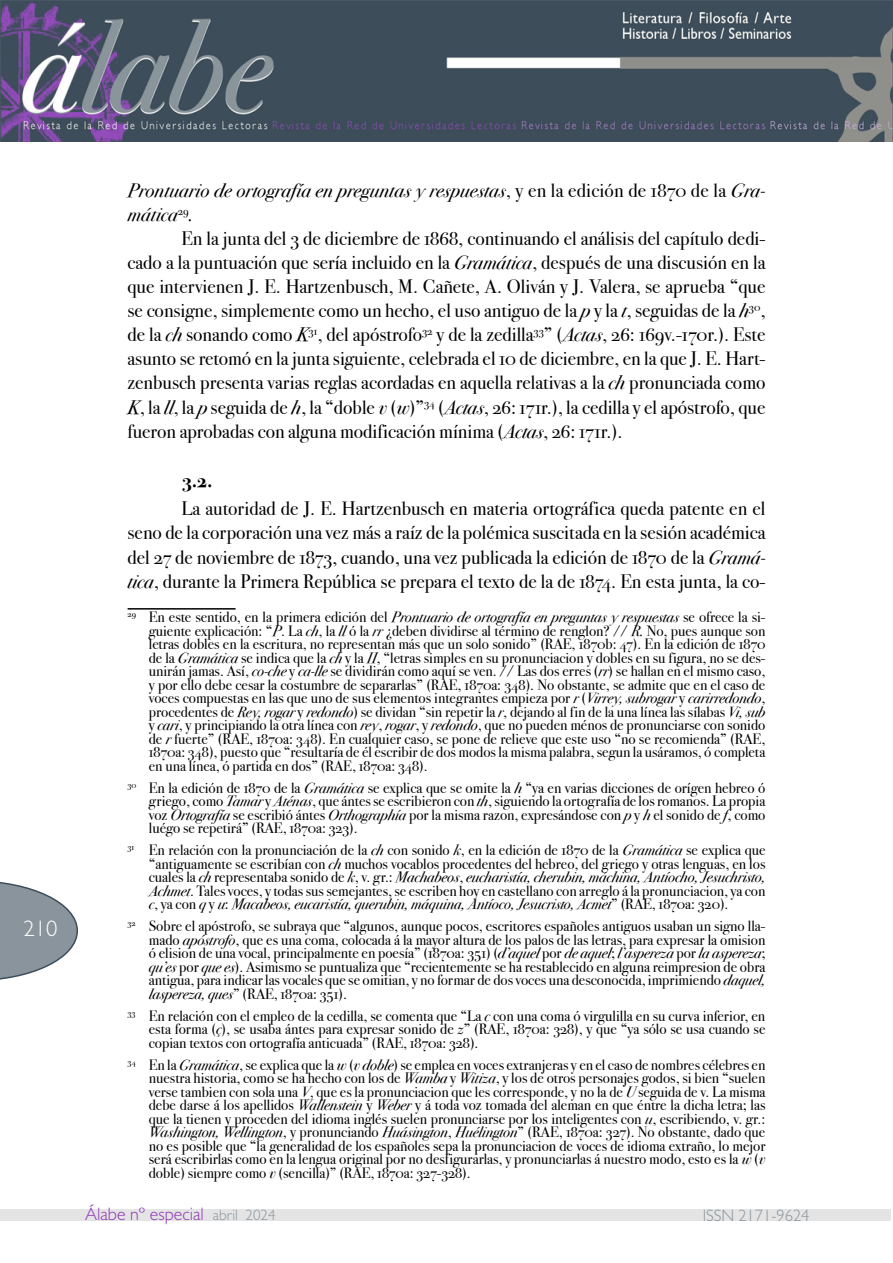
<style>
.page{position:relative;width:893px;height:1263px;background:#fff}
.page>*{position:absolute;margin:0;border:0;box-sizing:border-box;transform-origin:0 0}
.t1{font:300 22.5px "Gill Sans";color:#fff}
.t2{font:19.5px/24px "Bodoni Svty Two OSITCTT Book";color:#000;text-align:justify}
.t3{font:19.5px/24px "Bodoni Svty Two OSITCTT Book It";letter-spacing:.01em;color:#000}
.t4{font:19.5px "Bodoni Svty Two OSITCTT Bold";color:#000}
.t5{font:300 18px "Gill Sans";color:#9038b7}
.t6{font:300 16.5px "Gill Sans";color:#8b959c}
.t7{font:15px/13.5px "Bodoni Svty Two OSITCTT Book";color:#000;text-align:justify}
.t8{font:15px "Bodoni Svty Two OSITCTT Book It";color:#000}
.s1{font-family:"Bodoni Svty Two OSITCTT Book"}
.s2{font-family:"Bodoni Svty Two OSITCTT Book It"}
.s3{font-size:15px;color:#8b959c}
</style>
<div class="page">
<svg style="left:0;top:882px;width:78px;height:98px"></svg>
<img style="left:0;top:0;width:893px;height:141px">
<div style="left:0;top:1210px;width:891px;height:11px;background:#e4e4e4"></div>
<hr style="left:128px;top:608px;width:108px;height:2px;background:#000">
<h1 class="t1" style="left:24px;top:915px;width:35px">210</h1>
<h2 class="t3" style="left:128px;top:179px;width:639px">Prontuario de ortografía en preguntas y respuestas<span class="s1">, y en la edición de 1870 de la</span> Gra&shy;mática<sup>29</sup>.</h2>
<p class="t2" style="left:128px;top:227px;width:639px;text-indent:54px">En la junta del 3 de diciembre de 1868, continuando el análisis del capítulo dedi&shy;cado a la puntuación que sería incluido en la <span class="s2">Gramática</span>, después de una discusión en la que intervienen J. E. Hartzenbusch, M. Cañete, A. Oliván y J. Valera, se aprueba “que se consigne, simplemente como un hecho, el uso antiguo de la <span class="s2">p</span> y la <span class="s2">t</span>, seguidas de la <span class="s2">h</span><sup>30</sup>, de la <span class="s2">ch</span> sonando como <span class="s2">K</span><sup>31</sup>, del apóstrofo<sup>32</sup> y de la zedilla<sup>33</sup>” (<span class="s2">Actas</span>, 26: 169v.-170r.). Este asunto se retomó en la junta siguiente, celebrada el 10 de diciembre, en la que J. E. Hart&shy;zenbusch presenta varias reglas acordadas en aquella relativas a la <span class="s2">ch</span> pronunciada como <span class="s2">K</span>, la <span class="s2">ll</span>, la <span class="s2">p</span> seguida de <span class="s2">h</span>, la “doble <span class="s2">v</span> (<span class="s2">w</span>)”<sup>34</sup> (<span class="s2">Actas</span>, 26: 171r.), la cedilla y el apóstrofo, que fueron aprobadas con alguna modificación mínima (<span class="s2">Actas</span>, 26: 171r.).</p>
<h2 class="t4" style="left:183px;top:469px;width:31px">3.2.</h2>
<p class="t2" style="left:128px;top:497px;width:639px;text-indent:54px">La autoridad de J. E. Hartzenbusch en materia ortográfica queda patente en el seno de la corporación una vez más a raíz de la polémica suscitada en la sesión académica del 27 de noviembre de 1873, cuando, una vez publicada la edición de 1870 de la <span class="s2">Gramá&shy;tica</span>, durante la Primera República se prepara el texto de la de 1874. En esta junta, la co-</p>
<p class="t7" style="left:149px;top:611px;width:618px;text-indent:-21px"><sup>29</sup> En este sentido, en la primera edición del <span class="s2">Prontuario de ortografía en preguntas y respuestas</span> se ofrece la si&shy;guiente explicación: “<span class="s2">P</span>. La <span class="s2">ch</span>, la <span class="s2">ll</span> ó la <span class="s2">rr</span> ¿deben dividirse al término de renglon? // <span class="s2">R.</span> No, pues aunque son letras dobles en la escritura, no representan más que un solo sonido” (RAE, 1870b: 47). En la edición de 1870 de la <span class="s2">Gramática</span> se indica que la <span class="s2">ch</span> y la <span class="s2">II</span>, “letras simples en su pronunciacion y dobles en su figura, no se des&shy;unirán jamas. Así, <span class="s2">co-che</span> y <span class="s2">ca-lle</span> se dividirán como aquí se ven. // Las dos erres (<span class="s2">rr</span>) se hallan en el mismo caso, y por ello debe cesar la costumbre de separarlas” (RAE, 1870a: 348). No obstante, se admite que en el caso de voces compuestas en las que uno de sus elementos integrantes empieza por <span class="s2">r</span> (<span class="s2">Virrey, subrogar</span> y <span class="s2">carirredondo</span>, procedentes de <span class="s2">Rey, rogar</span> y <span class="s2">redondo</span>) se dividan “sin repetir la <span class="s2">r</span>, dejando al fin de la una línea las sílabas <span class="s2">Vi, sub </span>y <span class="s2">cari</span>, y principiando la otra línea con <span class="s2">rey</span>, <span class="s2">rogar</span>, y <span class="s2">redondo</span>, que no pueden ménos de pronunciarse con sonido de <span class="s2">r</span> fuerte” (RAE, 1870a: 348). En cualquier caso, se pone de relieve que este uso “no se recomienda” (RAE, 1870a: 348), puesto que “resultaría de él escribir de dos modos la misma palabra, segun la usáramos, ó completa en una línea, ó partida en dos” (RAE, 1870a: 348).</p>
<p class="t7" style="left:149px;top:781px;width:618px;text-indent:-21px"><sup>30</sup> En la edición de 1870 de la <span class="s2">Gramática</span> se explica que se omite la <span class="s2">h</span> “ya en varias dicciones de orígen hebreo ó griego, como <span class="s2">Tamar</span> y <span class="s2">Aténas</span>, que ántes se escribieron con <span class="s2">th</span>, siguiendo la ortografía de los romanos. La propia voz <span class="s2">Ortografía</span> se escribió ántes <span class="s2">Orthographía</span> por la misma razon, expresándose con <span class="s2">p</span> y <span class="s2">h</span> el sonido de <span class="s2">f</span>, como luégo se repetirá” (RAE, 1870a: 323).</p>
<p class="t7" style="left:128px;top:844px;width:639px;text-align:right"><sup>31</sup> En relación con la pronunciación de la <span class="s2">ch</span> con sonido <span class="s2">k</span>, en la edición de 1870 de la <span class="s2">Gramática</span> se explica que “antiguamente se escribían con <span class="s2">ch</span> muchos vocablos procedentes del hebreo, del griego y otras lenguas, en los</p>
<p class="t8" style="left:149px;top:868px;width:618px"><span class="s1">cuales la</span> ch <span class="s1">representaba sonido de</span> k<span class="s1">, v. gr.:</span> Machabeos<span class="s1">,</span> eucharistía, cherubin, máchina, Antíocho, Jesuchristo,</p>
<p class="t7" style="left:149px;top:884px;width:618px"><span class="s2">Achmet</span>. Tales voces, y todas sus semejantes, se escriben hoy en castellano con arreglo á la pronunciacion, ya con</p>
<p class="t8" style="left:149px;top:895px;width:581px">c<span class="s1">, ya con</span> q <span class="s1">y</span> u<span class="s1">:</span> Macabeos, eucaristía, querubin, máquina, Antíoco, Jesucristo, Acmet<span class="s1">” (RAE, 1870a: 320).</span></p>
<p class="t7" style="left:149px;top:920px;width:618px;text-indent:-21px"><sup>32</sup> Sobre el apóstrofo, se subraya que “algunos, aunque pocos, escritores españoles antiguos usaban un signo lla&shy;mado <span class="s2">apóstrofo</span>, que es una coma, colocada á la mayor altura de los palos de las letras, para expresar la omision ó elision de una vocal, principalmente en poesía” (1870a: 351) (<span class="s2">d’aquel</span> por <span class="s2">de aquel</span>; <span class="s2">l’aspereza</span> por <span class="s2">la aspereza</span>; <span class="s2">qu’es</span> por <span class="s2">que es</span>). Asimismo se puntualiza que “recientemente se ha restablecido en alguna reimpresion de obra antigua, para indicar las vocales que se omitian, y no formar de dos voces una desconocida, imprimiendo <span class="s2">daquel, laspereza, ques</span>” (RAE, 1870a: 351).</p>
<p class="t7" style="left:149px;top:1009px;width:618px;text-indent:-21px"><sup>33</sup> En relación con el empleo de la cedilla, se comenta que “La <span class="s2">c</span> con una coma ó virgulilla en su curva inferior, en esta forma (<span class="s2">ç</span>), se usaba ántes para expresar sonido de <span class="s2">z</span>” (RAE, 1870a: 328), y que “ya sólo se usa cuando se copian textos con ortografía anticuada” (RAE, 1870a: 328).</p>
<p class="t7" style="left:149px;top:1058px;width:618px;text-indent:-21px"><sup>34</sup> En la <span class="s2">Gramática</span>, se explica que la <span class="s2">w</span> (<span class="s2">v doble</span>) se emplea en voces extranjeras y en el caso de nombres célebres en nuestra historia, como se ha hecho con los de <span class="s2">Wamba</span> y <span class="s2">Witiza</span>, y los de otros personajes godos, si bien “suelen verse tambien con sola una <span class="s2">V</span>, que es la pronunciacion que les corresponde, y no la de <span class="s2">U</span> seguida de v. La misma debe darse á los apellidos <span class="s2">Wallenstein</span> y <span class="s2">Weber</span> y á toda voz tomada del aleman en que éntre la dicha letra; las que la tienen y proceden del idioma inglés suelen pronunciarse por los inteligentes con <span class="s2">u</span>, escribiendo, v. gr.:<br><span class="s2">Washington, Wellington</span>, y pronunciando <span class="s2">Huásington</span>, <span class="s2">Huélington</span>” (RAE, 1870a: 327). No obstante, dado que no es posible que “la generalidad de los españoles sepa la pronunciacion de voces de idioma extraño, lo mejor será escribirlas como en la lengua original por no desfigurarlas, y pronunciarlas á nuestro modo, esto es la <span class="s2">w</span> (<span class="s2">v </span>doble) siempre como <span class="s2">v</span> (sencilla)” (RAE, 1870a: 327-328).</p>
<p class="t5" style="left:85px;top:1203px;width:192px">Álabe nº especial <span class="s3">abril 2024</span></p>
<p class="t6" style="left:703px;top:1205px;width:108px">ISSN 2171-9624</p>
</div>
